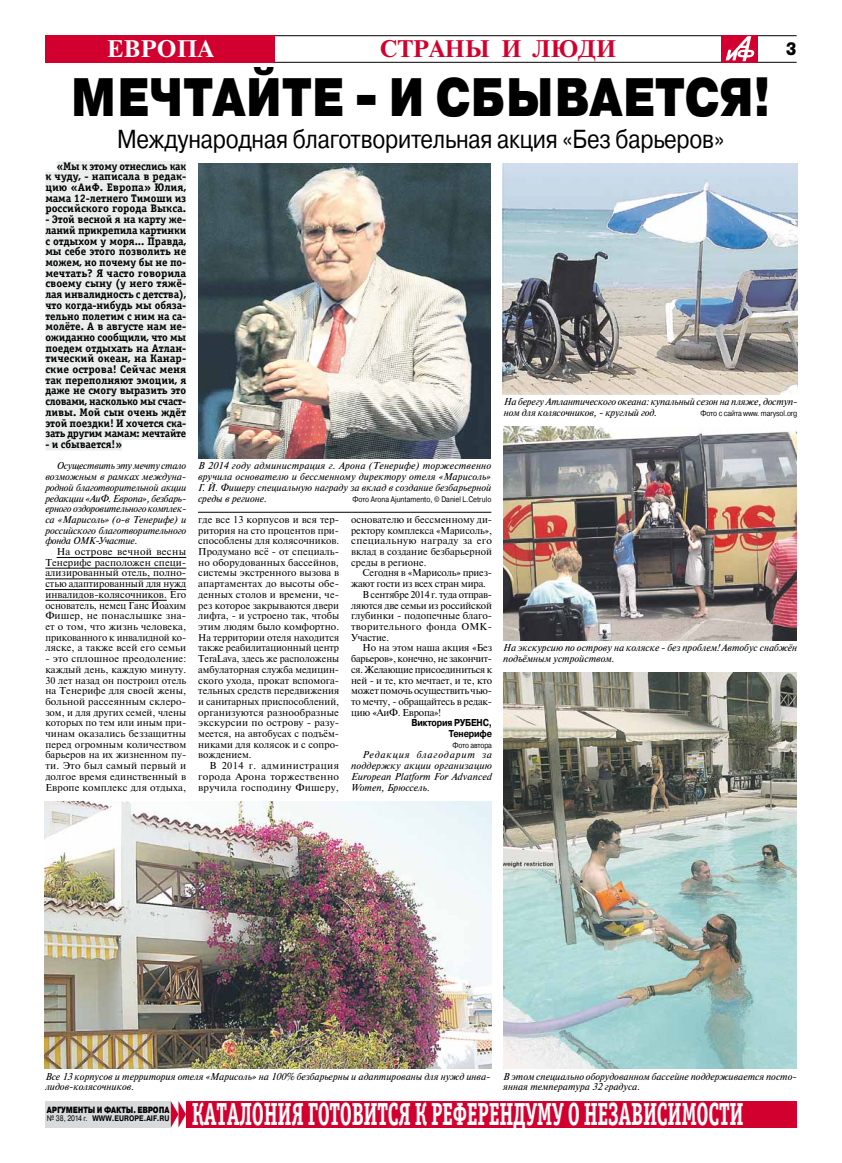
<style>
.page{position:relative;width:842px;height:1163px;background:#fff}
.page>*{position:absolute;margin:0;border:0;box-sizing:border-box;transform-origin:0 0}
.t1{font:900 54px "Pragmatica";color:#000;scale:.85 1}
.t2{font:32px "Officina Serif Bold ITC";letter-spacing:-.015em;color:#fff;scale:.64 1}
.t3{font:26px "Pragmatica";letter-spacing:-.01em;color:#000;scale:.85 1}
.t4{font:700 24px "Newton";color:#d2002e;scale:1.04 1}
.t5{font:700 24px "Newton";letter-spacing:.01em;color:#fff;scale:1.04 1}
.t6{font:900 18px "Pragmatica";color:#000;scale:.84 1}
.t7{font:11px/10.7px "Officina Serif Bold ITC";letter-spacing:-.01em;color:#000;text-align:justify}
.t8{font:10px/10.7px "Newton";letter-spacing:-.01em;color:#000;text-align:justify}
.t9{font:italic 10px/10.7px "Newton";color:#000}
.t10{font:10px/10.7px "Newton";letter-spacing:-.01em;color:#000;text-align:justify;scale:1.04 1}
.t11{font:700 10px/10.7px "Pragmatica";letter-spacing:-.02em;color:#000;text-align:right;scale:.85 1}
.t12{font:10px "Newton";letter-spacing:.03em;color:#000}
.t13{font:900 9px "Pragmatica";letter-spacing:-.015em;color:#000;scale:.79 1}
.t14{font:8px "Pragmatica";letter-spacing:-.015em;color:#000;scale:.85 1}
.t15{font:700 8px "Pragmatica";letter-spacing:.01em;color:#000;scale:.84 1}
.s1{font-weight:400}
</style>
<div class="page">
<div style="left:45px;top:1100px;width:126px;height:27px;background:#d9dadb"></div>
<div style="left:186px;top:1100px;width:611px;height:27px;background:#d2002e"></div>
<svg style="left:171px;top:1101px;width:15px;height:26px"></svg>
<hr style="left:45px;top:35px;width:752px;height:1px;background:#000">
<hr style="left:45px;top:62px;width:752px;height:1px;background:#000">
<div style="left:45px;top:35px;width:230px;height:28px;background:#d2002e"></div>
<div style="left:721px;top:35px;width:37px;height:28px;background:#d2002e"></div>
<svg style="left:726px;top:36px;width:28px;height:25px"></svg>
<div style="left:57px;top:161px;width:129px;height:11px;background:#eceded"></div>
<div style="left:45px;top:172px;width:141px;height:11px;background:#eceded"></div>
<div style="left:45px;top:182px;width:141px;height:11px;background:#eceded"></div>
<div style="left:45px;top:193px;width:141px;height:11px;background:#eceded"></div>
<div style="left:45px;top:204px;width:141px;height:11px;background:#eceded"></div>
<div style="left:45px;top:214px;width:141px;height:11px;background:#eceded"></div>
<div style="left:45px;top:225px;width:141px;height:11px;background:#eceded"></div>
<div style="left:45px;top:236px;width:141px;height:11px;background:#eceded"></div>
<div style="left:45px;top:247px;width:141px;height:11px;background:#eceded"></div>
<div style="left:45px;top:257px;width:141px;height:11px;background:#eceded"></div>
<div style="left:45px;top:268px;width:141px;height:11px;background:#eceded"></div>
<div style="left:45px;top:279px;width:141px;height:11px;background:#eceded"></div>
<div style="left:45px;top:289px;width:141px;height:11px;background:#eceded"></div>
<div style="left:45px;top:300px;width:141px;height:11px;background:#eceded"></div>
<div style="left:45px;top:311px;width:141px;height:11px;background:#eceded"></div>
<div style="left:45px;top:321px;width:141px;height:11px;background:#eceded"></div>
<div style="left:45px;top:332px;width:141px;height:11px;background:#eceded"></div>
<div style="left:45px;top:343px;width:141px;height:11px;background:#eceded"></div>
<div style="left:45px;top:354px;width:141px;height:11px;background:#eceded"></div>
<div style="left:45px;top:364px;width:141px;height:11px;background:#eceded"></div>
<div style="left:45px;top:375px;width:141px;height:11px;background:#eceded"></div>
<div style="left:45px;top:386px;width:141px;height:11px;background:#eceded"></div>
<div style="left:45px;top:396px;width:141px;height:11px;background:#eceded"></div>
<div style="left:45px;top:407px;width:141px;height:11px;background:#eceded"></div>
<div style="left:45px;top:418px;width:141px;height:11px;background:#eceded"></div>
<div style="left:45px;top:428px;width:141px;height:11px;background:#eceded"></div>
<div style="left:45px;top:439px;width:77px;height:11px;background:#eceded"></div>
<hr style="left:57px;top:557px;width:129px;height:1px;background:#000">
<hr style="left:45px;top:568px;width:141px;height:1px;background:#000">
<hr style="left:45px;top:578px;width:141px;height:1px;background:#000">
<hr style="left:45px;top:589px;width:141px;height:1px;background:#000">
<hr style="left:45px;top:600px;width:122px;height:1px;background:#000">
<hr style="left:198px;top:512px;width:293px;height:1px;background:#000">
<img style="left:198px;top:163px;width:293px;height:295px">
<img style="left:503px;top:163px;width:294px;height:231px">
<img style="left:503px;top:672px;width:294px;height:396px">
<img style="left:45px;top:801px;width:446px;height:267px">
<img style="left:503px;top:426px;width:294px;height:214px">
<h3 class="t5" style="left:107px;top:34px;width:104px">ЕВРОПА</h3>
<h3 class="t4" style="left:380px;top:34px;width:229px">страны и люди</h3>
<h3 class="t6" style="left:786px;top:38px;width:14px">3</h3>
<h1 class="t1" style="left:71px;top:63px;width:554px">Мечтайте - и сбывает</h1>
<h1 class="t1" style="left:684px;top:63px;width:103px">ся!</h1>
<h3 class="t3" style="left:117px;top:123px;width:716px">Международная благотворительная акция «Без барьеров»</h3>
<p class="t7" style="left:45px;top:160px;width:142px;text-indent:11px">«Мы к этому отнеслись как к чуду, - написала в редак&shy;цию «АиФ. Европа» Юлия, мама 12-летнего Тимоши из российского города Выкса.</p>
<p class="t7" style="left:45px;top:214px;width:142px">- Этой весной я на карту же&shy;ланий прикрепила картинки с отдыхом у моря... Правда, мы себе этого позволить не можем, но почему бы не по&shy;мечтать? Я часто говорила своему сыну (у него тяжё&shy;лая инвалидность с детства), что когда-нибудь мы обяза&shy;тельно полетим с ним на са&shy;молёте. А в августе нам не&shy;ожиданно сообщили, что мы поедем отдыхать на Атлан&shy;тический океан, на Канар&shy;ские острова! Сейчас меня так переполняют эмоции, я даже не смогу выразить это словами, насколько мы счаст&shy;ливы. Мой сын очень ждёт этой поездки! И хочется ска&shy;зать другим мамам: мечтайте</p>
<p class="t7" style="left:45px;top:439px;width:78px">- и сбывается!»</p>
<p class="t9" style="left:45px;top:460px;width:142px;text-align:justify;text-indent:11px">Осуществить эту мечту стало возможным в рамках междуна&shy;родной благотворительной акции редакции «АиФ. Европа», безбарь&shy;ерного оздоровительного комплек&shy;са «Марисоль» (о-в Тенерифе) и российского благотворительного фонда ОМК-Участие.</p>
<p class="t10" style="left:45px;top:546px;width:137px;text-indent:11px">На острове вечной весны Тенерифе расположен специ&shy;ализированный отель, полно&shy;стью адаптированный для нужд инвалидов-колясочников. Его основатель, немец Ганс Йоахим Фишер, не понаслышке зна&shy;ет о том, что жизнь человека, прикованного к инвалидной ко&shy;ляске, а также всей его семьи</p>
<p class="t8" style="left:45px;top:653px;width:142px">- это сплошное преодоление: каждый день, каждую минуту.<br>30 лет назад он построил отель на Тенерифе для своей жены, больной рассеянным склеро&shy;зом, и для других семей, члены которых по тем или иным при&shy;чинам оказались беззащитны перед огромным количеством барьеров на их жизненном пу&shy;ти. Это был самый первый и долгое время единственный в Европе комплекс для отдыха,</p>
<p class="t9" style="left:504px;top:396px;width:295px">На берегу Атлантического океана: купальный сезон на пляже, доступ&shy;ном для колясочников, - круглый год.</p>
<p class="t14" style="left:701px;top:408px;width:115px">Фото с сайта www. marysol.org</p>
<p class="t9" style="left:198px;top:460px;width:295px;text-align:justify">В 2014 году администрация г. Арона (Тенерифе) торжественно вручила основателю и бессменному директору отеля «Марисоль» Г. Й. Фишеру специальную награду за вклад в создание безбарьерной среды в регионе.</p>
<p class="t14" style="left:352px;top:493px;width:165px">Фото Arona Ajuntamento, © Daniel L.Cetrulo</p>
<p class="t8" style="left:198px;top:513px;width:142px">где все 13 корпусов и вся тер&shy;ритория на сто процентов при&shy;способлены для колясочников.<br>Продумано всё - от специаль&shy;но оборудованных бассейнов, системы экстренного вызова в апартаментах до высоты обе&shy;денных столов и времени, че&shy;рез которое закрываются двери лифта, - и устроено так, чтобы этим людям было комфортно.<br>На территории отеля находится также реабилитационный центр TeraLava, здесь же расположены амбулаторная служба медицин&shy;ского ухода, прокат вспомога&shy;тельных средств передвижения и санитарных приспособлений, организуются разнообразные экскурсии по острову - разу&shy;меется, на автобусах с подъём&shy;никами для колясок и с сопро&shy;вождением.</p>
<p class="t10" style="left:198px;top:760px;width:137px;text-indent:11px">В 2014 г. администрация города Арона торжественно вручила господину Фишеру,</p>
<p class="t8" style="left:351px;top:513px;width:142px">основателю и бессменному ди&shy;ректору комплекса «Марисоль», специальную награду за его вклад в создание безбарьерной среды в регионе.</p>
<p class="t8" style="left:362px;top:567px;width:131px">Сегодня в «Марисоль» приез-</p>
<p class="t8" style="left:351px;top:578px;width:136px">жают гости из всех стран мира.</p>
<p class="t8" style="left:362px;top:588px;width:131px">В сентябре 2014 г. туда отправ-</p>
<p class="t8" style="left:351px;top:599px;width:142px">ляются две семьи из российской</p>
<p class="t8" style="left:351px;top:610px;width:142px">глубинки - подопечные благо-</p>
<p class="t12" style="left:351px;top:619px;width:142px">творительного фонда ОМК-</p>
<p class="t8" style="left:351px;top:631px;width:39px">Участие.</p>
<p class="t8" style="left:362px;top:642px;width:131px">Но на этом наша акция «Без</p>
<p class="t8" style="left:351px;top:653px;width:142px">барьеров», конечно, не закончит-</p>
<p class="t8" style="left:351px;top:663px;width:142px">ся. Желающие присоединиться к</p>
<p class="t8" style="left:351px;top:674px;width:142px">ней - и те, кто мечтает, и те, кто</p>
<p class="t8" style="left:351px;top:685px;width:142px">может помочь осуществить чью-</p>
<p class="t8" style="left:351px;top:695px;width:142px">то мечту, - обращайтесь в редак-</p>
<p class="t8" style="left:351px;top:706px;width:91px">цию «АиФ. Европа»!</p>
<p class="t11" style="left:412px;top:717px;width:96px">Виктория РУБЕНС,<br>Тенерифе</p>
<p class="t14" style="left:453px;top:740px;width:48px">Фото автора</p>
<p class="t9" style="left:351px;top:749px;width:142px;text-align:justify;text-indent:11px">Редакция благодарит за поддержку акции организацию European Platform For Advanced Women, Брюссель.</p>
<p class="t9" style="left:503px;top:642px;width:295px">На экскурсию по острову на коляске - без проблем! Автобус снабжён подъёмным устройством.</p>
<p class="t9" style="left:45px;top:1070px;width:447px">Все 13 корпусов и территория отеля «Марисоль» на 100% безбарьерны и адаптированы для нужд инва&shy;лидов-колясочников.</p>
<p class="t9" style="left:503px;top:1070px;width:295px">В этом специально оборудованном бассейне поддерживается посто&shy;янная температура 32 градуса.</p>
<p class="t13" style="left:47px;top:1104px;width:157px">АРГУМЕНТЫ И ФАКТЫ. ЕВРОПА</p>
<p class="t15" style="left:47px;top:1113px;width:148px"><span class="s1">№ 38, 2014 г.</span> WWW.EUROPE.AIF.RU</p>
<h2 class="t2" style="left:192px;top:1093px;width:864px">каталония готовится к референдуму о независимости</h2>
</div>
